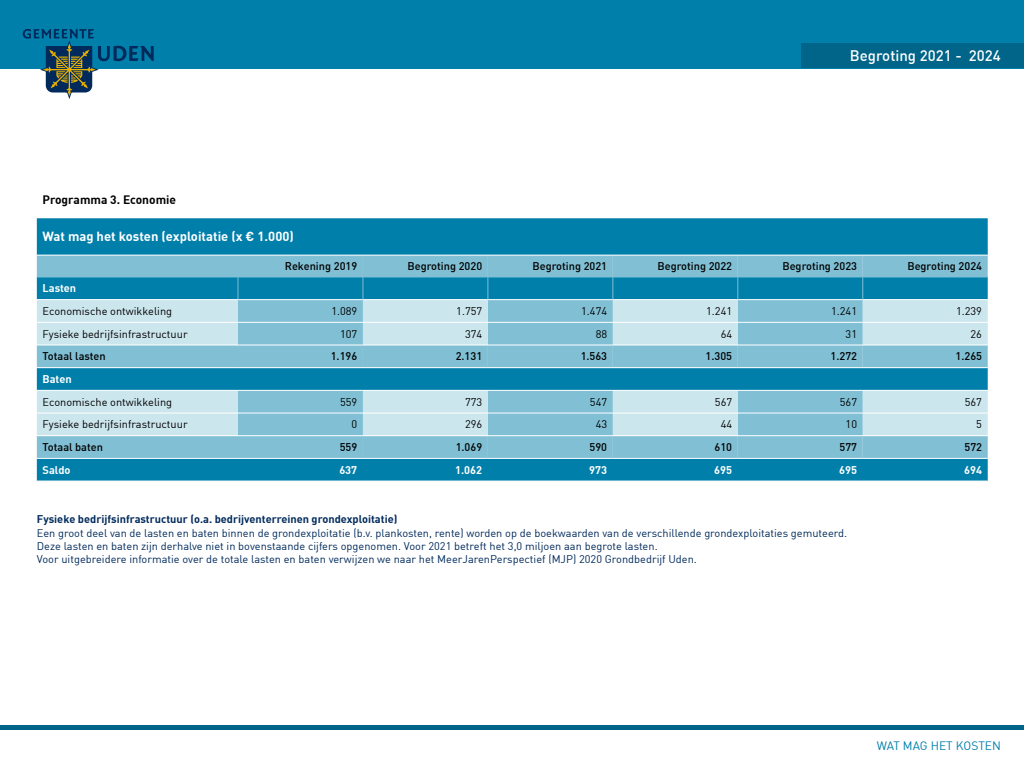
<style>
.page{position:relative;width:1024px;height:768px;background:#fff}
.page>*{position:absolute;margin:0;border:0;box-sizing:border-box;transform-origin:0 0}
.t1{font:500 15px "DIN";color:#fff}
.t2{font:700 13px "DIN";color:#fff}
.t3{font:700 12px "DIN";color:#000}
.t4{font:12px "DIN";color:#007faa}
.t5{font:11px/13.2px "DIN";color:#002a5b}
.t6{font:11px "DIN";color:#000}
.t7{font:500 11px "DIN";color:#000}
.t8{font:700 11px "DIN";color:#002a5b}
.t9{font:700 11px "DIN";color:#fff}
</style>
<div class="page">
<hr style="left:0;top:726px;width:1024px;height:4px;background:#016589">
<div style="left:0;top:0;width:1024px;height:68px;background:#007faa"></div>
<div style="left:801px;top:43px;width:223px;height:25px;background:#016589"></div>
<svg style="left:23px;top:29px;width:131px;height:70px"></svg>
<div style="left:37px;top:218px;width:951px;height:37px;background:#007faa"></div>
<svg style="left:37px;top:256px;width:951px;height:202px;background:#56aac6"></svg>
<svg style="left:238px;top:256px;width:625px;height:202px;background:#56aac6"></svg>
<svg style="left:37px;top:300px;width:951px;height:135px;background:#8ac4d7"></svg>
<div style="left:37px;top:459px;width:951px;height:22px;background:#007faa"></div>
<hr style="left:37px;top:299px;width:201px;height:1px;background:#fff">
<hr style="left:238px;top:299px;width:125px;height:1px;background:#fff">
<hr style="left:363px;top:299px;width:125px;height:1px;background:#fff">
<hr style="left:488px;top:299px;width:125px;height:1px;background:#fff">
<hr style="left:613px;top:299px;width:125px;height:1px;background:#fff">
<hr style="left:738px;top:299px;width:125px;height:1px;background:#fff">
<hr style="left:863px;top:299px;width:125px;height:1px;background:#fff">
<hr style="left:37px;top:322px;width:201px;height:1px;background:#fff">
<hr style="left:238px;top:322px;width:125px;height:1px;background:#fff">
<hr style="left:363px;top:322px;width:125px;height:1px;background:#fff">
<hr style="left:488px;top:322px;width:125px;height:1px;background:#fff">
<hr style="left:613px;top:322px;width:125px;height:1px;background:#fff">
<hr style="left:738px;top:322px;width:125px;height:1px;background:#fff">
<hr style="left:863px;top:322px;width:125px;height:1px;background:#fff">
<hr style="left:37px;top:390px;width:201px;height:1px;background:#fff">
<hr style="left:238px;top:390px;width:125px;height:1px;background:#fff">
<hr style="left:363px;top:390px;width:125px;height:1px;background:#fff">
<hr style="left:488px;top:390px;width:125px;height:1px;background:#fff">
<hr style="left:613px;top:390px;width:125px;height:1px;background:#fff">
<hr style="left:738px;top:390px;width:125px;height:1px;background:#fff">
<hr style="left:863px;top:390px;width:125px;height:1px;background:#fff">
<hr style="left:37px;top:413px;width:201px;height:1px;background:#fff">
<hr style="left:238px;top:413px;width:125px;height:1px;background:#fff">
<hr style="left:363px;top:413px;width:125px;height:1px;background:#fff">
<hr style="left:488px;top:413px;width:125px;height:1px;background:#fff">
<hr style="left:613px;top:413px;width:125px;height:1px;background:#fff">
<hr style="left:738px;top:413px;width:125px;height:1px;background:#fff">
<hr style="left:863px;top:413px;width:125px;height:1px;background:#fff">
<hr style="left:37px;top:345px;width:201px;height:1px;background:#fff">
<hr style="left:238px;top:345px;width:125px;height:1px;background:#fff">
<hr style="left:363px;top:345px;width:125px;height:1px;background:#fff">
<hr style="left:488px;top:345px;width:125px;height:1px;background:#fff">
<hr style="left:613px;top:345px;width:125px;height:1px;background:#fff">
<hr style="left:738px;top:345px;width:125px;height:1px;background:#fff">
<hr style="left:863px;top:345px;width:125px;height:1px;background:#fff">
<hr style="left:37px;top:367px;width:201px;height:1px;background:#fff">
<hr style="left:238px;top:367px;width:125px;height:1px;background:#fff">
<hr style="left:363px;top:367px;width:125px;height:1px;background:#fff">
<hr style="left:488px;top:367px;width:125px;height:1px;background:#fff">
<hr style="left:613px;top:367px;width:125px;height:1px;background:#fff">
<hr style="left:738px;top:367px;width:125px;height:1px;background:#fff">
<hr style="left:863px;top:367px;width:125px;height:1px;background:#fff">
<hr style="left:37px;top:435px;width:201px;height:1px;background:#fff">
<hr style="left:238px;top:435px;width:125px;height:1px;background:#fff">
<hr style="left:363px;top:435px;width:125px;height:1px;background:#fff">
<hr style="left:488px;top:435px;width:125px;height:1px;background:#fff">
<hr style="left:613px;top:435px;width:125px;height:1px;background:#fff">
<hr style="left:738px;top:435px;width:125px;height:1px;background:#fff">
<hr style="left:863px;top:435px;width:125px;height:1px;background:#fff">
<hr style="left:37px;top:277px;width:201px;height:1px;background:#80bfd4">
<hr style="left:238px;top:277px;width:125px;height:1px;background:#80bfd4">
<hr style="left:363px;top:277px;width:125px;height:1px;background:#80bfd4">
<hr style="left:488px;top:277px;width:125px;height:1px;background:#80bfd4">
<hr style="left:613px;top:277px;width:125px;height:1px;background:#80bfd4">
<hr style="left:738px;top:277px;width:125px;height:1px;background:#80bfd4">
<hr style="left:863px;top:277px;width:125px;height:1px;background:#80bfd4">
<svg style="left:237px;top:277px;width:1px;height:22px"></svg>
<svg style="left:487px;top:277px;width:1px;height:22px"></svg>
<svg style="left:737px;top:277px;width:1px;height:22px"></svg>
<svg style="left:363px;top:277px;width:1px;height:22px"></svg>
<svg style="left:613px;top:277px;width:1px;height:22px"></svg>
<svg style="left:863px;top:277px;width:1px;height:22px"></svg>
<h1 class="t1" style="left:850px;top:46px;width:153px">Begroting 2021 - 2024</h1>
<p class="t3" style="left:43px;top:192px;width:135px">Programma 3. Economie</p>
<p class="t2" style="left:43px;top:228px;width:253px">Wat mag het kosten (exploitatie (x € 1.000)</p>
<p class="t7" style="left:285px;top:259px;width:74px">Rekening 2019</p>
<p class="t7" style="left:408px;top:259px;width:76px">Begroting 2020</p>
<p class="t7" style="left:533px;top:259px;width:76px">Begroting 2021</p>
<p class="t7" style="left:657px;top:259px;width:76px">Begroting 2022</p>
<p class="t7" style="left:782px;top:259px;width:76px">Begroting 2023</p>
<p class="t7" style="left:907px;top:259px;width:76px">Begroting 2024</p>
<p class="t9" style="left:43px;top:281px;width:35px">Lasten</p>
<p class="t6" style="left:43px;top:304px;width:131px">Economische ontwikkeling</p>
<p class="t6" style="left:331px;top:304px;width:27px">1.089</p>
<p class="t6" style="left:456px;top:304px;width:27px">1.757</p>
<p class="t6" style="left:581px;top:304px;width:27px">1.474</p>
<p class="t6" style="left:706px;top:304px;width:27px">1.241</p>
<p class="t6" style="left:831px;top:304px;width:27px">1.241</p>
<p class="t6" style="left:956px;top:304px;width:27px">1.239</p>
<p class="t6" style="left:43px;top:327px;width:147px">Fysieke bedrijfsinfrastructuur</p>
<p class="t6" style="left:340px;top:327px;width:19px">107</p>
<p class="t6" style="left:465px;top:327px;width:19px">374</p>
<p class="t6" style="left:596px;top:327px;width:13px">88</p>
<p class="t6" style="left:721px;top:327px;width:13px">64</p>
<p class="t6" style="left:846px;top:327px;width:13px">31</p>
<p class="t6" style="left:971px;top:327px;width:13px">26</p>
<p class="t7" style="left:43px;top:349px;width:65px">Totaal lasten</p>
<p class="t7" style="left:331px;top:349px;width:28px">1.196</p>
<p class="t7" style="left:456px;top:349px;width:28px">2.131</p>
<p class="t7" style="left:581px;top:349px;width:28px">1.563</p>
<p class="t7" style="left:706px;top:349px;width:28px">1.305</p>
<p class="t7" style="left:831px;top:349px;width:28px">1.272</p>
<p class="t7" style="left:956px;top:349px;width:28px">1.265</p>
<p class="t9" style="left:43px;top:372px;width:31px">Baten</p>
<p class="t6" style="left:43px;top:395px;width:131px">Economische ontwikkeling</p>
<p class="t6" style="left:340px;top:395px;width:19px">559</p>
<p class="t6" style="left:465px;top:395px;width:19px">773</p>
<p class="t6" style="left:590px;top:395px;width:19px">547</p>
<p class="t6" style="left:715px;top:395px;width:19px">567</p>
<p class="t6" style="left:840px;top:395px;width:19px">567</p>
<p class="t6" style="left:965px;top:395px;width:19px">567</p>
<p class="t6" style="left:43px;top:417px;width:147px">Fysieke bedrijfsinfrastructuur</p>
<p class="t6" style="left:352px;top:417px;width:7px">0</p>
<p class="t6" style="left:465px;top:417px;width:19px">296</p>
<p class="t6" style="left:596px;top:417px;width:13px">43</p>
<p class="t6" style="left:721px;top:417px;width:13px">44</p>
<p class="t6" style="left:846px;top:417px;width:13px">10</p>
<p class="t6" style="left:976px;top:417px;width:7px">5</p>
<p class="t7" style="left:43px;top:440px;width:62px">Totaal baten</p>
<p class="t7" style="left:340px;top:440px;width:19px">559</p>
<p class="t7" style="left:456px;top:440px;width:28px">1.069</p>
<p class="t7" style="left:590px;top:440px;width:19px">590</p>
<p class="t7" style="left:715px;top:440px;width:19px">610</p>
<p class="t7" style="left:840px;top:440px;width:19px">577</p>
<p class="t7" style="left:964px;top:440px;width:19px">572</p>
<p class="t9" style="left:43px;top:463px;width:30px">Saldo</p>
<p class="t9" style="left:339px;top:463px;width:19px">637</p>
<p class="t9" style="left:455px;top:463px;width:29px">1.062</p>
<p class="t9" style="left:589px;top:463px;width:19px">973</p>
<p class="t9" style="left:714px;top:463px;width:19px">695</p>
<p class="t9" style="left:839px;top:463px;width:19px">695</p>
<p class="t9" style="left:964px;top:463px;width:19px">694</p>
<p class="t8" style="left:37px;top:512px;width:362px">Fysieke bedrijfsinfrastructuur (o.a. bedrijventerreinen grondexploitatie)</p>
<p class="t5" style="left:37px;top:526px;width:812px">Een groot deel van de lasten en baten binnen de grondexploitatie (b.v. plankosten, rente) worden op de boekwaarden van de verschillende grondexploitaties gemuteerd.<br>Deze lasten en baten zijn derhalve niet in bovenstaande cijfers opgenomen. Voor 2021 betreft het 3,0 miljoen aan begrote lasten.<br>Voor uitgebreidere informatie over de totale lasten en baten verwijzen we naar het MeerJarenPerspectief (MJP) 2020 Grondbedrijf Uden.</p>
<p class="t4" style="left:877px;top:739px;width:126px">WAT MAG HET KOSTEN</p>
</div>
